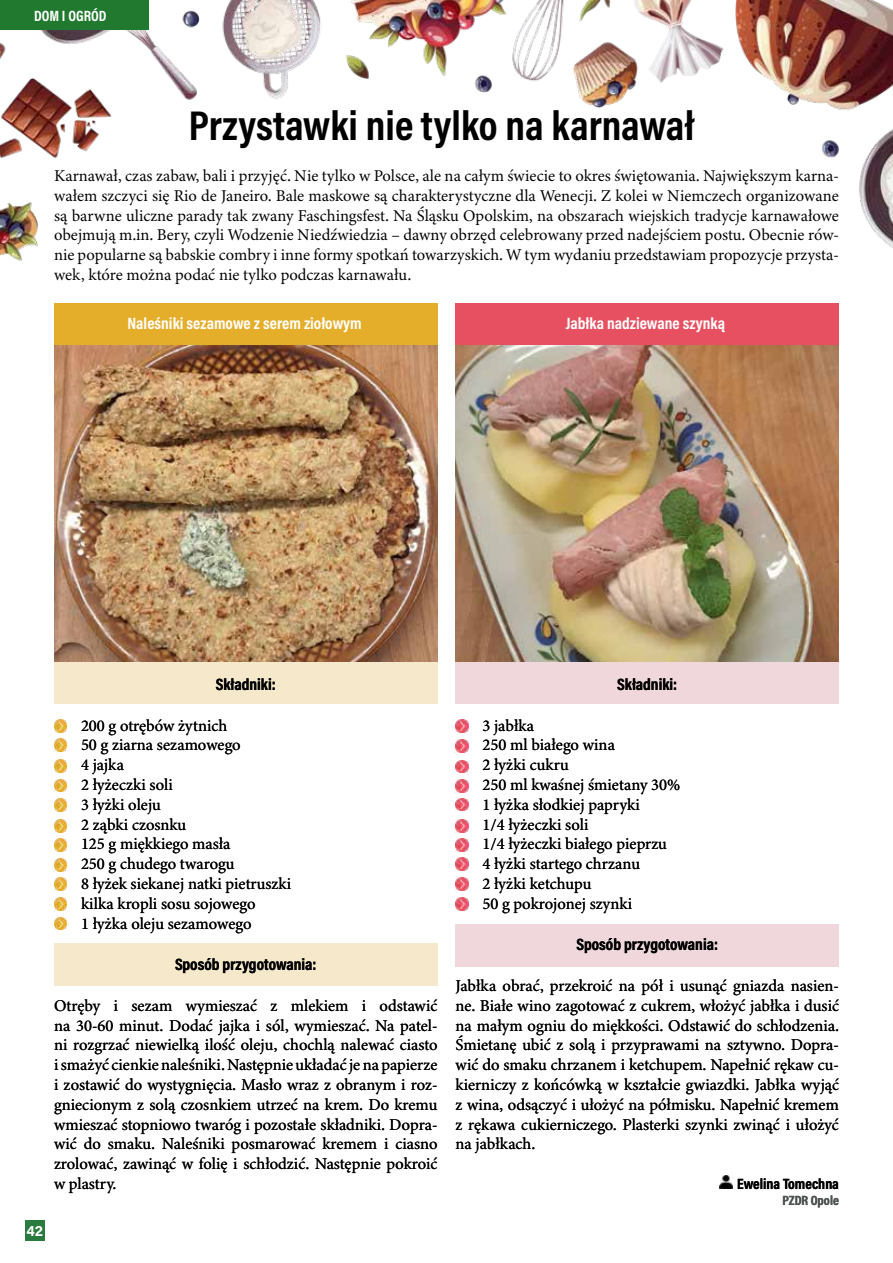
<style>
.page{position:relative;width:893px;height:1263px;background:#fff}
.page>*{position:absolute;margin:0;border:0;box-sizing:border-box;transform-origin:0 0}
.t1{font:700 42px "Acumin Pro Cond";color:#000}
.t2{font:16.5px/19.8px "Minion 3";color:#000;text-align:justify}
.t3{font:700 16.5px "Acumin Pro Cond";color:#000}
.t4{font:700 16.5px "Acumin Pro Cond";color:#fff}
.t5{font:700 15px "Acumin Pro Cond";color:#fff}
.t6{font:700 15px "Acumin Pro Cond";color:#000}
.t7{font:700 15px "Acumin Pro";color:#fff}
.t8{font:700 13.5px "Acumin Pro Cond";color:#4f5252}
</style>
<div class="page">
<div style="left:25px;top:1221px;width:19px;height:20px;background:#297c3d"></div>
<img style="left:0;top:0;width:893px;height:262px">
<div style="left:731px;top:126px;width:88px;height:85px;background:#fff"></div>
<div style="left:802px;top:164px;width:50px;height:47px;background:#fff"></div>
<div style="left:0;top:0;width:149px;height:30px;background:#20792e"></div>
<div style="left:54px;top:303px;width:383px;height:43px;background:#e5ae2a"></div>
<div style="left:54px;top:661px;width:383px;height:43px;background:#f6e8cb"></div>
<div style="left:455px;top:661px;width:384px;height:43px;background:#f0d7db"></div>
<div style="left:54px;top:943px;width:383px;height:43px;background:#f6e8cb"></div>
<div style="left:455px;top:924px;width:384px;height:42px;background:#f0d7db"></div>
<div style="left:455px;top:303px;width:384px;height:43px;background:#e75061"></div>
<svg style="left:455px;top:720px;width:13px;height:13px"></svg>
<svg style="left:455px;top:739px;width:13px;height:13px"></svg>
<svg style="left:455px;top:760px;width:13px;height:13px"></svg>
<svg style="left:455px;top:779px;width:13px;height:13px"></svg>
<svg style="left:455px;top:798px;width:13px;height:13px"></svg>
<svg style="left:455px;top:819px;width:13px;height:13px"></svg>
<svg style="left:455px;top:838px;width:13px;height:13px"></svg>
<svg style="left:455px;top:857px;width:13px;height:13px"></svg>
<svg style="left:455px;top:878px;width:13px;height:12px"></svg>
<svg style="left:455px;top:898px;width:13px;height:13px"></svg>
<svg style="left:54px;top:878px;width:13px;height:13px"></svg>
<svg style="left:54px;top:858px;width:13px;height:13px"></svg>
<svg style="left:54px;top:839px;width:13px;height:12px"></svg>
<svg style="left:54px;top:819px;width:13px;height:13px"></svg>
<svg style="left:54px;top:799px;width:13px;height:12px"></svg>
<svg style="left:54px;top:759px;width:13px;height:13px"></svg>
<svg style="left:54px;top:739px;width:13px;height:13px"></svg>
<svg style="left:54px;top:719px;width:13px;height:13px"></svg>
<svg style="left:54px;top:779px;width:13px;height:13px"></svg>
<svg style="left:54px;top:897px;width:13px;height:13px"></svg>
<svg style="left:54px;top:917px;width:13px;height:13px"></svg>
<img style="left:54px;top:346px;width:383px;height:315px">
<img style="left:455px;top:346px;width:384px;height:315px">
<svg style="left:720px;top:1176px;width:13px;height:12px"></svg>
<p class="t5" style="left:38px;top:5px;width:74px">DOM I OGRÓD</p>
<p class="t5" style="left:34px;top:6px;width:74px">DOM I OGRÓD</p>
<h1 class="t1" style="left:189px;top:98px;width:507px">Przystawki nie tylko na karnawał</h1>
<p class="t2" style="left:54px;top:166px;width:787px">Karnawał, czas zabaw, bali i przyjęć. Nie tylko w Polsce, ale na całym świecie to okres świętowania. Największym karna&shy;wałem szczyci się Rio de Janeiro. Bale maskowe są charakterystyczne dla Wenecji. Z kolei w Niemczech organizowane są barwne uliczne parady tak zwany Faschingsfest. Na Śląsku Opolskim, na obszarach wiejskich tradycje karnawałowe obejmują m.in. Bery, czyli Wodzenie Niedźwiedzia – dawny obrzęd celebrowany przed nadejściem postu. Obecnie rów&shy;nie popularne są babskie combry i inne formy spotkań towarzyskich. W tym wydaniu przedstawiam propozycje przysta&shy;wek, które można podać nie tylko podczas karnawału.</p>
<p class="t4" style="left:128px;top:312px;width:236px">Naleśniki sezamowe z serem ziołowym</p>
<p class="t4" style="left:566px;top:312px;width:161px">Jabłka nadziewane szynką</p>
<p class="t3" style="left:216px;top:673px;width:61px">Składniki:</p>
<p class="t2" style="left:54px;top:715px;width:175px">• 200 g otrębów żytnich</p>
<p class="t2" style="left:54px;top:735px;width:188px">• 50 g ziarna sezamowego</p>
<p class="t2" style="left:54px;top:755px;width:71px">• 4 jajka</p>
<p class="t2" style="left:54px;top:775px;width:120px">• 2 łyżeczki soli</p>
<p class="t2" style="left:54px;top:794px;width:109px">• 3 łyżki oleju</p>
<p class="t2" style="left:54px;top:814px;width:134px">• 2 ząbki czosnku</p>
<p class="t2" style="left:54px;top:834px;width:178px">• 125 g miękkiego masła</p>
<p class="t2" style="left:54px;top:854px;width:182px">• 250 g chudego twarogu</p>
<p class="t2" style="left:54px;top:874px;width:239px">• 8 łyżek siekanej natki pietruszki</p>
<p class="t2" style="left:54px;top:893px;width:203px">• kilka kropli sosu sojowego</p>
<p class="t2" style="left:54px;top:913px;width:199px">• 1 łyżka oleju sezamowego</p>
<p class="t3" style="left:175px;top:953px;width:143px">Sposób przygotowania:</p>
<p class="t2" style="left:54px;top:995px;width:385px">Otręby i sezam wymieszać z mlekiem i odstawić na 30-60 minut. Dodać jajka i sól, wymieszać. Na patel&shy;ni rozgrzać niewielką ilość oleju, chochlą nalewać ciasto i smażyć cienkie naleśniki. Następnie układać je na papierze i zostawić do wystygnięcia. Masło wraz z obranym i roz&shy;gniecionym z solą czosnkiem utrzeć na krem. Do kremu wmieszać stopniowo twaróg i pozostałe składniki. Dopra&shy;wić do smaku. Naleśniki posmarować kremem i ciasno zrolować, zawinąć w folię i schłodzić. Następnie pokroić w plastry.</p>
<p class="t7" style="left:26px;top:1220px;width:18px">42</p>
<p class="t3" style="left:617px;top:673px;width:61px">Składniki:</p>
<p class="t2" style="left:455px;top:715px;width:80px">• 3 jabłka</p>
<p class="t2" style="left:455px;top:735px;width:161px">• 250 ml białego wina</p>
<p class="t2" style="left:455px;top:755px;width:115px">• 2 łyżki cukru</p>
<p class="t2" style="left:455px;top:775px;width:226px">• 250 ml kwaśnej śmietany 30%</p>
<p class="t2" style="left:455px;top:794px;width:186px">• 1 łyżka słodkiej papryki</p>
<p class="t2" style="left:455px;top:814px;width:134px">• 1/4 łyżeczki soli</p>
<p class="t2" style="left:455px;top:834px;width:213px">• 1/4 łyżeczki białego pieprzu</p>
<p class="t2" style="left:455px;top:854px;width:186px">• 4 łyżki startego chrzanu</p>
<p class="t2" style="left:455px;top:874px;width:138px">• 2 łyżki ketchupu</p>
<p class="t2" style="left:455px;top:893px;width:178px">• 50 g pokrojonej szynki</p>
<p class="t3" style="left:576px;top:933px;width:143px">Sposób przygotowania:</p>
<p class="t2" style="left:455px;top:975px;width:385px">Jabłka obrać, przekroić na pół i usunąć gniazda nasien&shy;ne. Białe wino zagotować z cukrem, włożyć jabłka i dusić na małym ogniu do miękkości. Odstawić do schłodzenia.<br>Śmietanę ubić z solą i przyprawami na sztywno. Dopra&shy;wić do smaku chrzanem i ketchupem. Napełnić rękaw cu&shy;kierniczy z końcówką w kształcie gwiazdki. Jabłka wyjąć z wina, odsączyć i ułożyć na półmisku. Napełnić kremem z rękawa cukierniczego. Plasterki szynki zwinąć i ułożyć na jabłkach.</p>
<p class="t6" style="left:737px;top:1173px;width:103px">Ewelina Tomechna</p>
<p class="t8" style="left:782px;top:1191px;width:58px">PZDR Opole</p>
</div>
